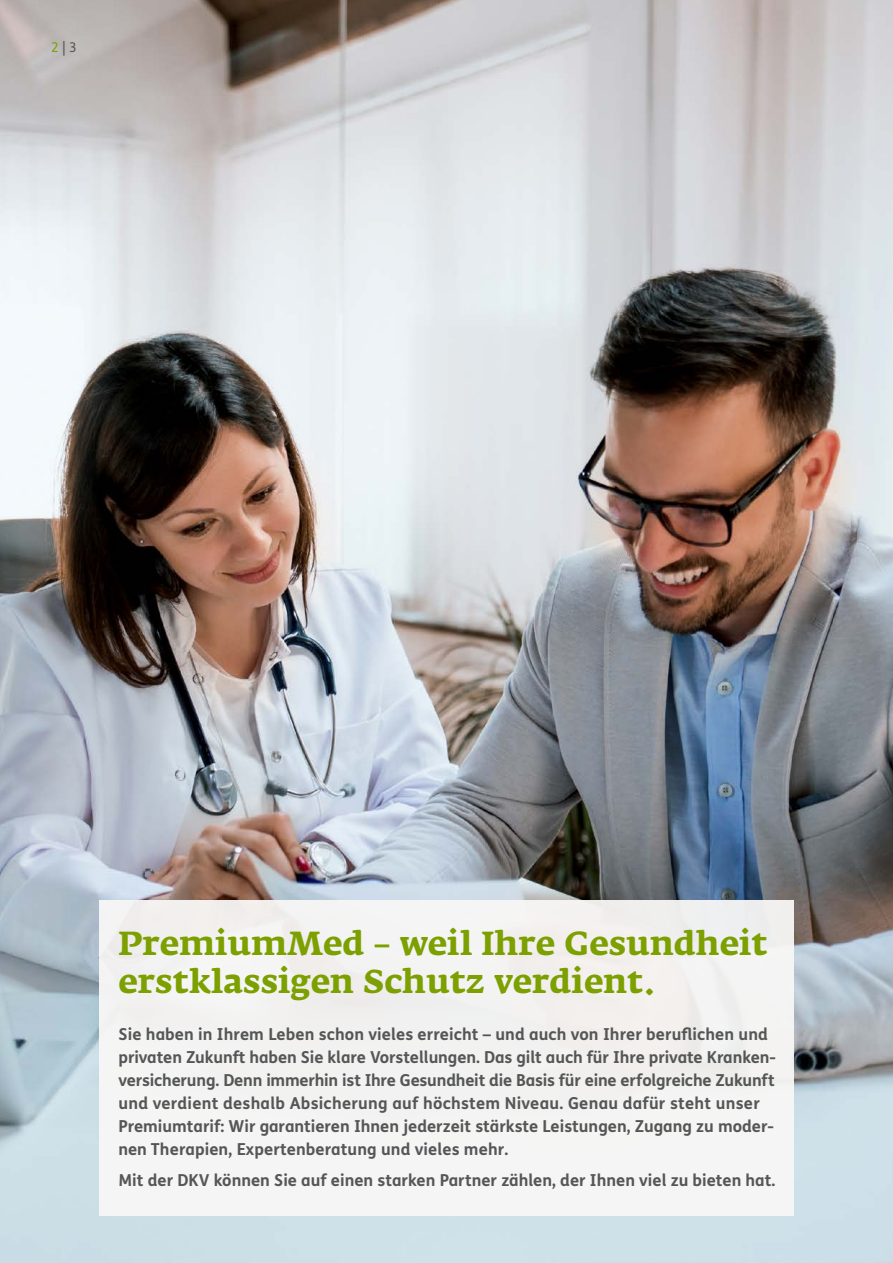
<style>
.page{position:relative;width:893px;height:1263px;background:#fff}
.page>*{position:absolute;margin:0;border:0;box-sizing:border-box;transform-origin:0 0}
.t1{font:700 33px/38.2px "Fedra Serif A Pro";color:#7ca000}
.t2{font:700 16.5px/23px "FS Me";color:#555756}
.t3{font:13.5px "FS Me";color:#555756}
.s1{color:#7ca000}
</style>
<div class="page">
<img style="left:0;top:0;width:893px;height:1263px">
<div style="left:99px;top:900px;width:695px;height:315px;background:#f8f7f6"></div>
<p class="t3" style="left:51px;top:38px;width:27px"><span class="s1">2</span> | 3</p>
<h1 class="t1" style="left:119px;top:924px;width:651px">PremiumMed – weil Ihre Gesundheit erstklassigen Schutz verdient.</h1>
<p class="t2" style="left:119px;top:1022px;width:659px">Sie haben in Ihrem Leben schon vieles erreicht – und auch von Ihrer beruflichen und privaten Zukunft haben Sie klare Vorstellungen. Das gilt auch für Ihre private Kranken&shy;versicherung. Denn immerhin ist Ihre Gesundheit die Basis für eine erfolgreiche Zukunft und verdient deshalb Absicherung auf höchstem Niveau. Genau dafür steht unser Premiumtarif: Wir garantieren Ihnen jederzeit stärkste Leistungen, Zugang zu moder&shy;nen Therapien, Expertenberatung und vieles mehr.</p>
<p class="t2" style="left:119px;top:1168px;width:658px">Mit der DKV können Sie auf einen starken Partner zählen, der Ihnen viel zu bieten hat.</p>
</div>
